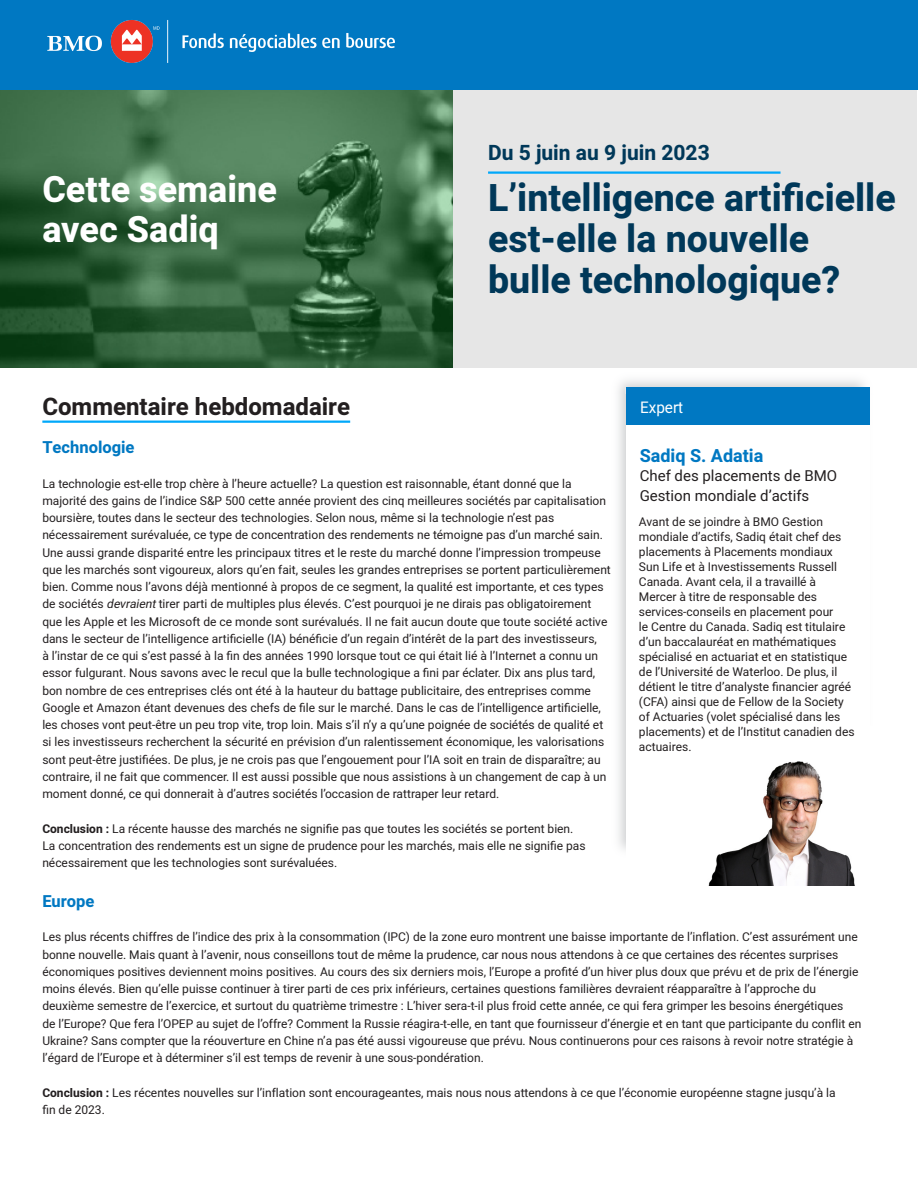
<style>
.page{position:relative;width:918px;height:1188px;background:#fff}
.page>*{position:absolute;margin:0;border:0;box-sizing:border-box;transform-origin:0 0}
.t1{font:800 37.5px/41.2px "Heebo";color:#003859}
.t2{font:800 36px "Heebo";color:#fff}
.Black_subhead{font:700 24px "Heebo";color:#231f20}
.t3{font:700 21px "Heebo";color:#003859}
.t4{font:700 18px "Heebo";color:#0078c2}
.blue_subhead{font:700 16.5px "Heebo";color:#0078c2}
.t5{font:15.9px "Heebo";color:#fff;scale:.96 1}
.t6{font:15px/19.5px "Heebo";color:#231f20}
.blue_subhead-2{font:12px/17.2px "Heebo";color:#231f20}
.s1{font-style:italic}
.s2{font-weight:700}
</style>
<div class="page">
<img style="left:0;top:90px;width:453px;height:278px">
<div style="left:453px;top:91px;width:464px;height:277px;background:#e6e6e6"></div>
<div style="left:0;top:0;width:918px;height:90px;background:#0078c2"></div>
<hr style="left:488px;top:171px;width:293px;height:3px;background:#00a8fa">
<img style="left:618px;top:380px;width:252px;height:15px">
<img style="left:869px;top:395px;width:1px;height:30px">
<div style="left:626px;top:388px;width:243px;height:37px;background:#0078c2"></div>
<hr style="left:42px;top:421px;width:308px;height:2px;background:#00a8fa">
<img style="left:708px;top:761px;width:147px;height:125px">
<img style="left:47px;top:20px;width:348px;height:43px">
<p class="t2" style="left:42px;top:164px;width:236px">Cette semaine</p>
<p class="t2" style="left:42px;top:205px;width:178px">avec Sadiq</p>
<p class="t3" style="left:488px;top:138px;width:223px">Du 5 juin au 9 juin 2023</p>
<p class="t1" style="left:488px;top:178px;width:409px">L’intelligence artificielle est-elle la nouvelle bulle technologique?</p>
<p class="Black_subhead" style="left:42px;top:390px;width:309px">Commentaire hebdomadaire</p>
<p class="blue_subhead" style="left:42px;top:436px;width:94px">Technologie</p>
<p class="blue_subhead-2" style="left:42px;top:475px;width:570px">La technologie est-elle trop chère à l’heure actuelle? La question est raisonnable, étant donné que la majorité des gains de l’indice S&amp;P 500 cette année provient des cinq meilleures sociétés par capitalisation boursière, toutes dans le secteur des technologies. Selon nous, même si la technologie n’est pas nécessairement surévaluée, ce type de concentration des rendements ne témoigne pas d’un marché sain.<br>Une aussi grande disparité entre les principaux titres et le reste du marché donne l’impression trompeuse que les marchés sont vigoureux, alors qu’en fait, seules les grandes entreprises se portent particulièrement bien. Comme nous l’avons déjà mentionné à propos de ce segment, la qualité est importante, et ces types de sociétés <span class="s1">devraient</span>tirer parti de multiples plus élevés. C’est pourquoi je ne dirais pas obligatoirement que les Apple et les Microsoft de ce monde sont surévalués. Il ne fait aucun doute que toute société active dans le secteur de l’intelligence artificielle (IA) bénéficie d’un regain d’intérêt de la part des investisseurs,<br>à l’instar de ce qui s’est passé à la fin des années 1990 lorsque tout ce qui était lié à l’Internet a connu un essor fulgurant. Nous savons avec le recul que la bulle technologique a fini par éclater. Dix ans plus tard, bon nombre de ces entreprises clés ont été à la hauteur du battage publicitaire, des entreprises comme Google et Amazon étant devenues des chefs de file sur le marché. Dans le cas de l’intelligence artificielle, les choses vont peut-être un peu trop vite, trop loin. Mais s’il n’y a qu’une poignée de sociétés de qualité et si les investisseurs recherchent la sécurité en prévision d’un ralentissement économique, les valorisations sont peut-être justifiées. De plus, je ne crois pas que l’engouement pour l’IA soit en train de disparaître; au contraire, il ne fait que commencer. Il est aussi possible que nous assistions à un changement de cap à un moment donné, ce qui donnerait à d’autres sociétés l’occasion de rattraper leur retard.</p>
<p class="blue_subhead-2" style="left:42px;top:820px;width:545px"><span class="s2">Conclusion :</span> La récente hausse des marchés ne signifie pas que toutes les sociétés se portent bien.<br>La concentration des rendements est un signe de prudence pour les marchés, mais elle ne signifie pas nécessairement que les technologies sont surévaluées.</p>
<p class="blue_subhead" style="left:42px;top:889px;width:53px">Europe</p>
<p class="blue_subhead-2" style="left:42px;top:928px;width:821px">Les plus récents chiffres de l’indice des prix à la consommation (IPC) de la zone euro montrent une baisse importante de l’inflation. C’est assurément une bonne nouvelle. Mais quant à l’avenir, nous conseillons tout de même la prudence, car nous nous attendons à ce que certaines des récentes surprises économiques positives deviennent moins positives. Au cours des six derniers mois, l’Europe a profité d’un hiver plus doux que prévu et de prix de l’énergie moins élevés. Bien qu’elle puisse continuer à tirer parti de ces prix inférieurs, certaines questions familières devraient réapparaître à l’approche du deuxième semestre de l’exercice, et surtout du quatrième trimestre : L’hiver sera-t-il plus froid cette année, ce qui fera grimper les besoins énergétiques<br>de l’Europe? Que fera l’OPEP au sujet de l’offre? Comment la Russie réagira-t-elle, en tant que fournisseur d’énergie et en tant que participante du conflit en Ukraine? Sans compter que la réouverture en Chine n’a pas été aussi vigoureuse que prévu. Nous continuerons pour ces raisons à revoir notre stratégie à l’égard de l’Europe et à déterminer s’il est temps de revenir à une sous-pondération.</p>
<p class="blue_subhead-2" style="left:42px;top:1084px;width:795px"><span class="s2">Conclusion :</span> Les récentes nouvelles sur l’inflation sont encourageantes, mais nous nous attendons à ce que l’économie européenne stagne jusqu’à la fin de 2023.</p>
<h3 class="t5" style="left:640px;top:396px;width:46px">Expert</h3>
<p class="t4" style="left:640px;top:443px;width:125px">Sadiq S. Adatia</p>
<p class="t6" style="left:640px;top:466px;width:199px">Chef des placements de BMO<br>Gestion mondiale d’actifs</p>
<p class="blue_subhead-2" style="left:639px;top:514px;width:217px;line-height:15px">Avant de se joindre à BMO Gestion mondiale d’actifs, Sadiq était chef des placements à Placements mondiaux Sun Life et à Investissements Russell Canada. Avant cela, il a travaillé à Mercer à titre de responsable des services-conseils en placement pour<br>le Centre du Canada. Sadiq est titulaire d’un baccalauréat en mathématiques spécialisé en actuariat et en statistique de l’Université de Waterloo. De plus, il détient le titre d’analyste financier agréé (CFA) ainsi que de Fellow de la Society of Actuaries (volet spécialisé dans les placements) et de l’Institut canadien des actuaires.</p>
</div>
